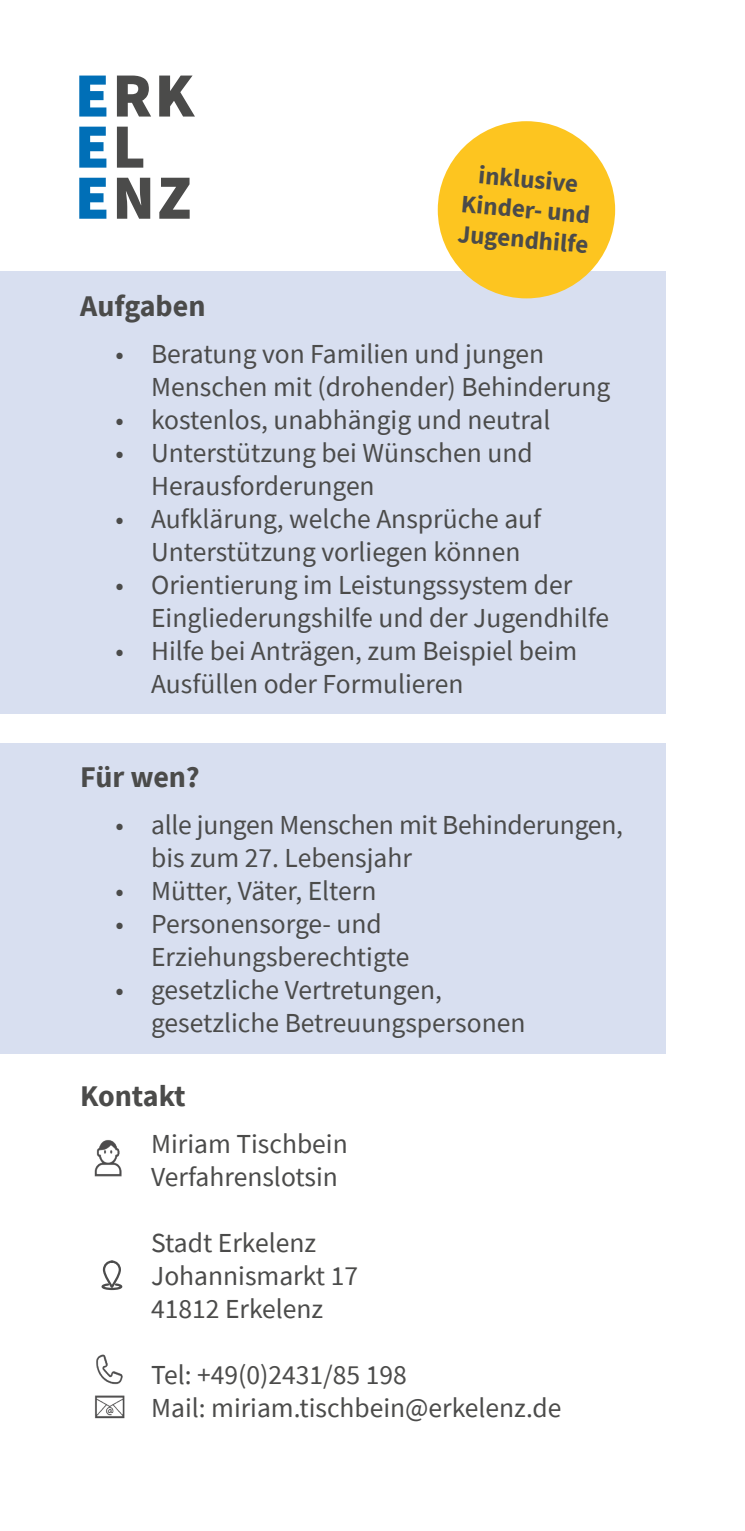
<style>
.page{position:relative;width:745px;height:1531px;background:#fff}
.page>*{position:absolute;margin:0;border:0;box-sizing:border-box;transform-origin:0 0}
.t1{font:700 30px "Source Sans Pro";color:#4b4b4a}
.t2{font:27.5px/33px "Source Sans Pro";color:#4b4b4a}
.t3{font:700 25px/30px "Source Sans Pro";color:#4b4b4a}
</style>
<div class="page">
<div style="left:0;top:272px;width:665px;height:442px;background:#d8dff0"></div>
<svg style="left:79px;top:76px;width:27px;height:41px"></svg>
<svg style="left:117px;top:76px;width:34px;height:41px"></svg>
<svg style="left:159px;top:76px;width:36px;height:41px"></svg>
<svg style="left:79px;top:127px;width:27px;height:41px"></svg>
<svg style="left:117px;top:127px;width:26px;height:41px"></svg>
<svg style="left:79px;top:178px;width:27px;height:41px"></svg>
<svg style="left:117px;top:178px;width:33px;height:41px"></svg>
<svg style="left:159px;top:178px;width:30px;height:41px"></svg>
<svg style="left:101px;top:1282px;width:22px;height:8px"></svg>
<div style="left:103px;top:1260px;width:18px;height:28px;border:2px solid #4c4c4c;border-radius:8px"></div>
<img style="left:94px;top:1140px;width:28px;height:37px">
<img style="left:95px;top:1395px;width:30px;height:24px">
<img style="left:96px;top:1354px;width:27px;height:31px">
<div style="left:0;top:743px;width:527px;height:310px;background:#d8dff0"></div>
<div style="left:59px;top:743px;width:606px;height:310px;background:#d8dff0"></div>
<div style="left:437px;top:121px;width:177px;height:177px;background:#fdc520;border-radius:50%"></div>
<p class="t3" style="left:479px;top:160px;width:102px;rotate:5deg">inklusive</p>
<p class="t3" style="left:461px;top:188px;width:132px;rotate:5deg">Kinder- und<br>Jugendhilfe</p>
<p class="t1" style="left:80px;top:285px;width:127px">Aufgaben</p>
<p class="t2" style="left:151px;top:337px;width:460px;text-indent:-35px">• Beratung von Familien und jungen<br>Menschen mit (drohender) Behinderung</p>
<p class="t2" style="left:116px;top:403px;width:436px">• kostenlos, unabhängig und neutral</p>
<p class="t2" style="left:151px;top:436px;width:383px;text-indent:-35px">• Unterstützung bei Wünschen und<br>Herausforderungen</p>
<p class="t2" style="left:116px;top:502px;width:427px;text-align:center">• Aufklärung, welche Ansprüche auf<br>Unterstützung vorliegen können</p>
<p class="t2" style="left:151px;top:568px;width:459px;text-indent:-35px">• Orientierung im Leistungssystem der<br>Eingliederungshilfe und der Jugendhilfe</p>
<p class="t2" style="left:151px;top:634px;width:427px;text-indent:-35px">• Hilfe bei Anträgen, zum Beispiel beim<br>Ausfüllen oder Formulieren</p>
<p class="t1" style="left:80px;top:756px;width:121px">Für wen?</p>
<p class="t2" style="left:151px;top:808px;width:473px;text-indent:-35px">• alle jungen Menschen mit Behinderungen, bis zum 27. Lebensjahr</p>
<p class="t2" style="left:116px;top:874px;width:262px">• Mütter, Väter, Eltern</p>
<p class="t2" style="left:151px;top:907px;width:260px;text-indent:-35px">• Personensorge- und<br>Erziehungsberechtigte</p>
<p class="t2" style="left:151px;top:973px;width:375px;text-indent:-35px">• gesetzliche Vertretungen, gesetzliche Betreuungspersonen</p>
<p class="t1" style="left:80px;top:1075px;width:107px">Kontakt</p>
<p class="t2" style="left:151px;top:1127px;width:198px">Miriam Tischbein</p>
<p class="t2" style="left:151px;top:1160px;width:188px">Verfahrenslotsin</p>
<p class="t2" style="left:151px;top:1226px;width:166px">Stadt Erkelenz</p>
<p class="t2" style="left:151px;top:1259px;width:208px">Johannismarkt 17</p>
<p class="t2" style="left:151px;top:1292px;width:174px">41812 Erkelenz</p>
<p class="t2" style="left:151px;top:1358px;width:257px">Tel: +49(0)2431/85 198</p>
<p class="t2" style="left:151px;top:1391px;width:411px">Mail: miriam.tischbein@erkelenz.de</p>
</div>
